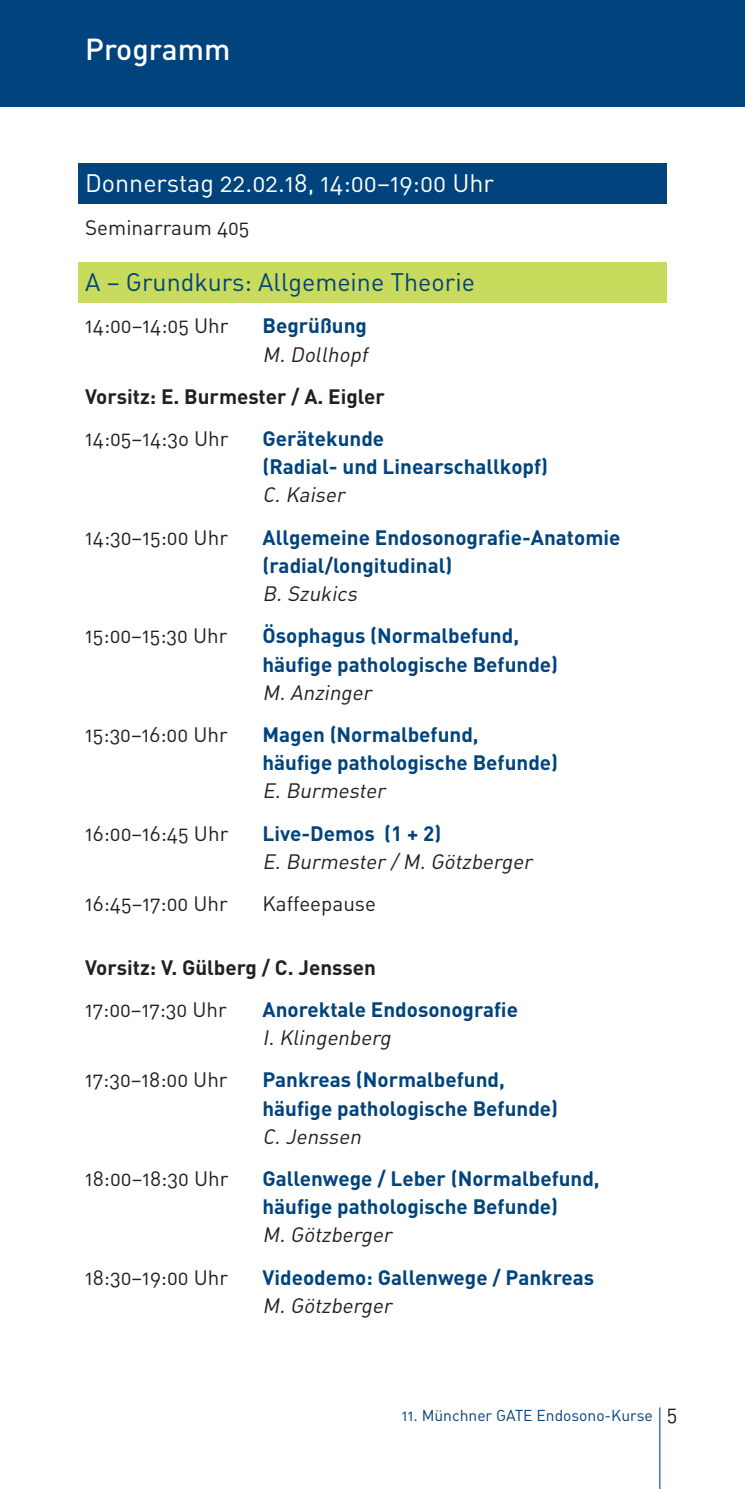
<style>
.page{position:relative;width:745px;height:1489px;background:#fff}
.page>*{position:absolute;margin:0;border:0;box-sizing:border-box;transform-origin:0 0}
.t1{font:500 30px "DIN";color:#fff}
.t2{font:25px "DIN Regular Alternate";color:#fff}
.t3{font:25px "DIN Regular Alternate";color:#01437c}
.t4{font:700 20.5px/28px "DIN";color:#01437c}
.t5{font:20.5px "DIN Regular Alternate";color:#231f20}
.t6{font:italic 20.5px "DIN Regular Alternate";color:#231f20}
.t7{font:700 20.5px "DIN";color:#231f20}
.t8{font:15.5px "DIN Regular Alternate";color:#01437c}
.s1{font-size:20.5px;color:#231f20}
</style>
<div class="page">
<div style="left:0;top:0;width:744px;height:106px;background:#01437c"></div>
<div style="left:78px;top:163px;width:588px;height:41px;background:#01437c"></div>
<div style="left:78px;top:262px;width:588px;height:41px;background:#c8db5c"></div>
<hr style="left:659px;top:1407px;width:1px;height:81px;background:#01437c">
<h1 class="t1" style="left:85px;top:39px;width:147px">Programm</h1>
<p class="t2" style="left:85px;top:174px;width:410px">Donnerstag 22.02.18, 14:00–19:00 Uhr</p>
<p class="t5" style="left:85px;top:220px;width:166px">Seminarraum 405</p>
<p class="t3" style="left:85px;top:273px;width:391px">A – Grundkurs: Allgemeine Theorie</p>
<p class="t5" style="left:85px;top:319px;width:145px">14:00–14:05 Uhr</p>
<p class="t4" style="left:262px;top:314px;width:106px">Begrüßung</p>
<p class="t6" style="left:262px;top:347px;width:110px">M. Dollhopf</p>
<p class="t7" style="left:85px;top:389px;width:301px">Vorsitz: E. Burmester / A. Eigler</p>
<p class="t5" style="left:85px;top:431px;width:145px">14:05–14:3o Uhr</p>
<p class="t4" style="left:262px;top:426px;width:287px">Gerätekunde<br>(Radial- und Linearschallkopf)</p>
<p class="t6" style="left:262px;top:488px;width:87px">C. Kaiser</p>
<p class="t5" style="left:85px;top:530px;width:144px">14:30–15:00 Uhr</p>
<p class="t4" style="left:262px;top:525px;width:359px">Allgemeine Endosonografie-Anatomie (radial/longitudinal)</p>
<p class="t6" style="left:262px;top:586px;width:99px">B. Szukics</p>
<p class="t5" style="left:85px;top:628px;width:144px">15:00–15:30 Uhr</p>
<p class="t4" style="left:262px;top:624px;width:297px">Ösophagus (Normalbefund, häufige pathologische Befunde)</p>
<p class="t6" style="left:262px;top:685px;width:114px">M. Anzinger</p>
<p class="t5" style="left:85px;top:727px;width:144px">15:30–16:00 Uhr</p>
<p class="t4" style="left:262px;top:722px;width:297px">Magen (Normalbefund,<br>häufige pathologische Befunde)</p>
<p class="t6" style="left:262px;top:783px;width:127px">E. Burmester</p>
<p class="t5" style="left:85px;top:825px;width:145px">16:00–16:45 Uhr</p>
<p class="t4" style="left:262px;top:821px;width:180px">Live-Demos (1 + 2)</p>
<p class="t6" style="left:262px;top:854px;width:274px">E. Burmester / M. Götzberger</p>
<p class="t5" style="left:85px;top:896px;width:144px">16:45–17:00 Uhr</p>
<p class="t5" style="left:262px;top:896px;width:115px">Kaffeepause</p>
<p class="t7" style="left:85px;top:959px;width:292px">Vorsitz: V. Gülberg / C. Jenssen</p>
<p class="t5" style="left:85px;top:1002px;width:143px">17:00–17:30 Uhr</p>
<p class="t4" style="left:262px;top:997px;width:257px">Anorektale Endosonografie</p>
<p class="t6" style="left:262px;top:1030px;width:133px">I. Klingenberg</p>
<p class="t5" style="left:85px;top:1072px;width:144px">17:30–18:00 Uhr</p>
<p class="t4" style="left:262px;top:1067px;width:297px">Pankreas (Normalbefund, häufige pathologische Befunde)</p>
<p class="t6" style="left:262px;top:1128px;width:103px">C. Jenssen</p>
<p class="t5" style="left:85px;top:1171px;width:145px">18:00–18:30 Uhr</p>
<p class="t4" style="left:262px;top:1166px;width:338px">Gallenwege / Leber (Normalbefund, häufige pathologische Befunde)</p>
<p class="t6" style="left:262px;top:1227px;width:134px">M. Götzberger</p>
<p class="t5" style="left:85px;top:1269px;width:144px">18:30–19:00 Uhr</p>
<p class="t4" style="left:262px;top:1264px;width:333px">Videodemo: Gallenwege / Pankreas</p>
<p class="t6" style="left:262px;top:1297px;width:134px">M. Götzberger</p>
<p class="t8" style="left:401px;top:1409px;width:277px">11. Münchner GATE Endosono-Kurse <span class="s1">5</span></p>
</div>
